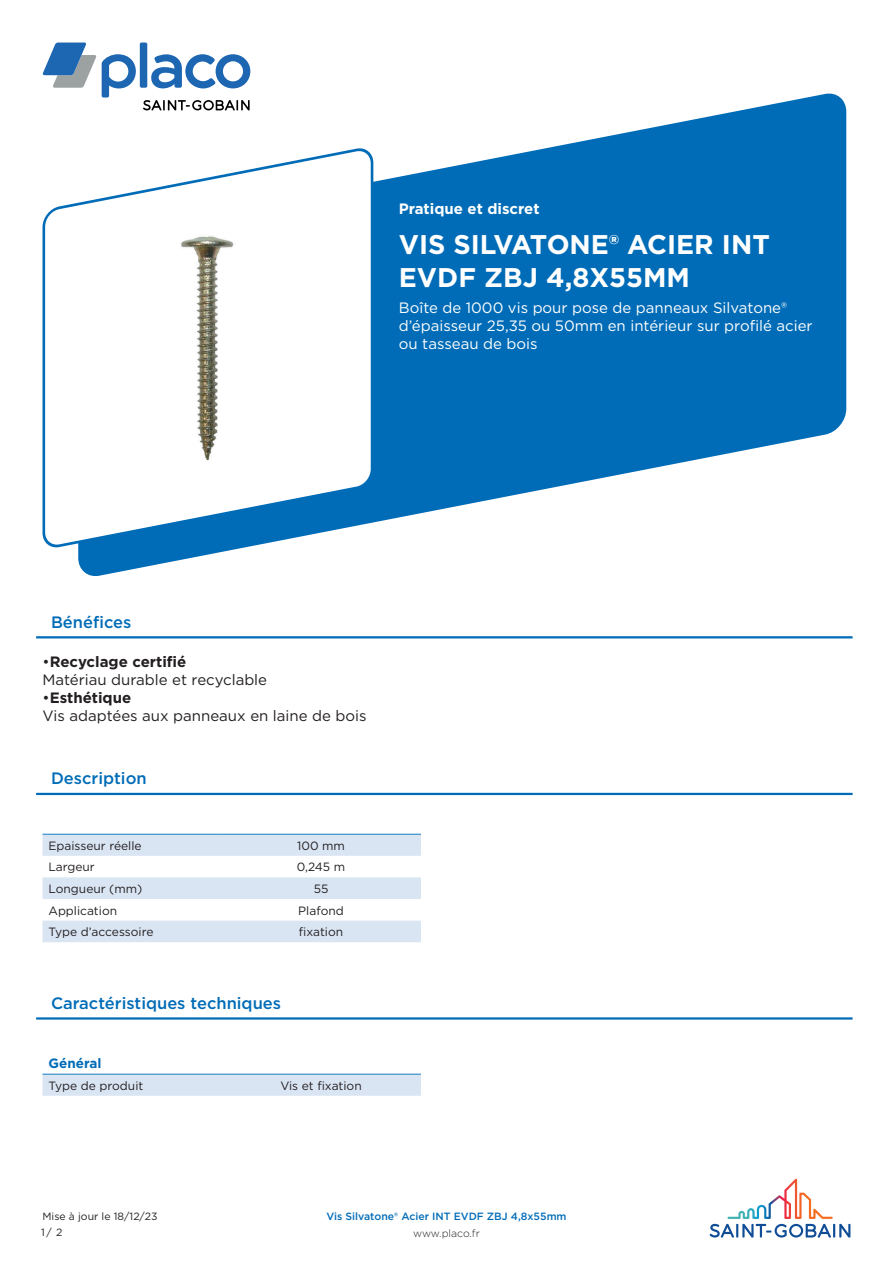
<style>
.page{position:relative;width:893px;height:1263px;background:#fff}
.page>*{position:absolute;margin:0;border:0;box-sizing:border-box;transform-origin:0 0}
.product_name{font:700 27px/32.4px "Gotham";color:#fff}
.t1{font:500 16.5px "Gotham";color:#006cb7}
.product_description{font:15px/18px "Gotham";color:#fff}
.Benefices{font:15px/18px "Gotham";color:#231f20}
.GFR-Main_earning_tex{font:700 15px "Gotham";color:#fff}
.attribute_group{font:700 13.5px "Gotham";color:#006cb7}
.column_1{font:12px "Gotham";color:#231f20}
.column_2{font:12px "Gotham";color:#231f20}
.Product_Name_Master{font:500 10.5px "Gotham";color:#006cb7}
.t2{font:10.5px/16.6px "Gotham";color:#231f20}
.t3{font:300 10.5px "Gotham";color:#231f20}
.s1{font-weight:700}
</style>
<div class="page">
<div style="left:140px;top:43px;width:7px;height:45px;background:#1d66b2;border-radius:2px"></div>
<svg style="left:42px;top:43px;width:94px;height:47px"></svg>
<svg style="left:151px;top:54px;width:99px;height:34px"></svg>
<svg style="left:710px;top:1179px;width:140px;height:58px"></svg>
<svg style="left:78px;top:90px;width:768px;height:486px;fill:#006cb7"></svg>
<svg style="left:42px;top:144px;width:333px;height:408px"></svg>
<img style="left:174px;top:229px;width:67px;height:237px">
<hr style="left:36px;top:636px;width:817px;height:2px;background:#006cb7">
<hr style="left:36px;top:793px;width:817px;height:2px;background:#006cb7">
<svg style="left:43px;top:835px;width:378px;height:107px"></svg>
<hr style="left:43px;top:834px;width:178px;height:1px;background:#167ec2">
<hr style="left:221px;top:834px;width:200px;height:1px;background:#167ec2">
<hr style="left:36px;top:1017px;width:817px;height:2px;background:#006cb7">
<div style="left:43px;top:1075px;width:378px;height:21px;background:#dae5f4"></div>
<hr style="left:43px;top:1074px;width:178px;height:1px;background:#167ec2">
<hr style="left:221px;top:1074px;width:200px;height:1px;background:#167ec2">
<p class="GFR-Main_earning_tex" style="left:399px;top:198px;width:142px">Pratique et discret</p>
<p class="product_name" style="left:399px;top:229px;width:372px">VIS SILVATONE® ACIER INT<br>EVDF ZBJ 4,8X55MM</p>
<p class="product_description" style="left:399px;top:299px;width:415px">Boîte de 1000 vis pour pose de panneaux Silvatone® d’épaisseur 25,35 ou 50mm en intérieur sur profilé acier ou tasseau de bois</p>
<p class="t1" style="left:51px;top:611px;width:82px">Bénéfices</p>
<p class="Benefices" style="left:43px;top:652px;width:226px">•<span class="s1">Recyclage certifié<br></span>Matériau durable et recyclable</p>
<p class="Benefices" style="left:43px;top:688px;width:326px">•<span class="s1">Esthétique<br></span>Vis adaptées aux panneaux en laine de bois</p>
<p class="t1" style="left:51px;top:768px;width:97px">Description</p>
<p class="column_1" style="left:49px;top:838px;width:95px">Epaisseur réelle</p>
<p class="column_2" style="left:297px;top:838px;width:49px">100 mm</p>
<p class="column_1" style="left:49px;top:859px;width:48px">Largeur</p>
<p class="column_2" style="left:297px;top:859px;width:50px">0,245 m</p>
<p class="column_1" style="left:49px;top:881px;width:95px">Longueur (mm)</p>
<p class="column_2" style="left:314px;top:881px;width:16px">55</p>
<p class="column_1" style="left:49px;top:903px;width:70px">Application</p>
<p class="column_2" style="left:298px;top:903px;width:47px">Plafond</p>
<p class="column_1" style="left:49px;top:924px;width:106px">Type d’accessoire</p>
<p class="column_2" style="left:299px;top:924px;width:46px">fixation</p>
<p class="t1" style="left:51px;top:992px;width:232px">Caractéristiques techniques</p>
<p class="attribute_group" style="left:49px;top:1054px;width:54px">Général</p>
<p class="column_1" style="left:49px;top:1078px;width:96px">Type de produit</p>
<p class="column_2" style="left:280px;top:1078px;width:83px">Vis et fixation</p>
<p class="t2" style="left:41px;top:1207px;width:118px">Mise à jour le 18/12/23<br>1/ 2</p>
<p class="Product_Name_Master" style="left:326px;top:1209px;width:242px">Vis Silvatone® Acier INT EVDF ZBJ 4,8x55mm</p>
<p class="t3" style="left:413px;top:1227px;width:68px">www.placo.fr</p>
</div>
